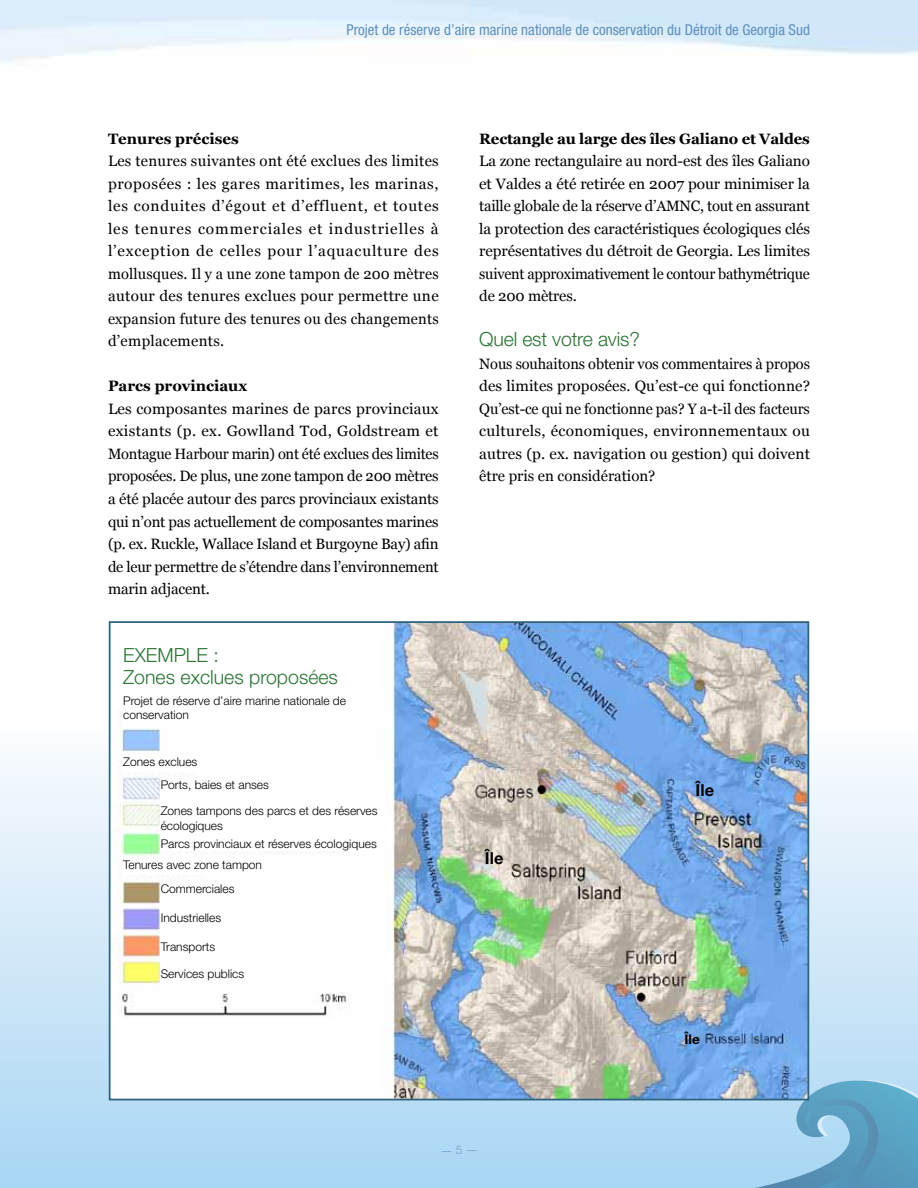
<style>
.page{position:relative;width:918px;height:1188px;background:#fff}
.page>*{position:absolute;margin:0;border:0;box-sizing:border-box;transform-origin:0 0}
.t1{font:300 19.5px/22.5px "Helvetica Neue LT Std";color:#2b7434}
.t2{font:700 16.5px "Helvetica Neue LT Std";color:#000}
.t3{font:15px/22.5px "Georgia";letter-spacing:.01em;color:#000;text-align:justify}
.t4{font:15px/22.5px "Georgia";letter-spacing:-.01em;color:#000}
.t5{font:condensed 15px "Helvetica Neue";color:#5d90bc}
.t6{font:700 13.5px "Helvetica Neue LT Std";color:#000}
.t7{font:300 12px/14.4px "Helvetica Neue LT Std";color:#000}
.t8{font:300 12px "Helvetica Neue LT Std";color:#759dc5}
.s1{font-weight:700}
.s2{font-family:"Times";font-weight:400;color:#5d90bc}
</style>
<div class="page">
<svg style="left:0;top:721px;width:918px;height:467px;background:#c7e4f7"></svg>
<svg style="left:703px;top:1080px;width:215px;height:108px;background:#86bcda"></svg>
<img style="left:112px;top:624px;width:694px;height:473px">
<div style="left:109px;top:621px;width:700px;height:479px;border:2px solid #2d637f"></div>
<div style="left:116px;top:631px;width:262px;height:77px;background:#fff"></div>
<div style="left:117px;top:1018px;width:262px;height:78px;background:#fff"></div>
<div style="left:123px;top:696px;width:262px;height:32px;background:#fff"></div>
<div style="left:123px;top:757px;width:90px;height:14px;background:#fff"></div>
<div style="left:123px;top:861px;width:188px;height:14px;background:#fff"></div>
<div style="left:161px;top:781px;width:225px;height:70px;background:#fff"></div>
<div style="left:161px;top:884px;width:225px;height:102px;background:#fff"></div>
<p class="t5" style="left:347px;top:21px;width:465px">Projet de réserve d’aire marine nationale de conservation du Détroit de Georgia Sud</p>
<p class="t3" style="left:108px;top:128px;width:332px;text-align:left"><span class="s1">Tenures précises<br></span>Les tenures suivantes ont été exclues des limites proposées : les gares maritimes, les marinas, les conduites d’égout et d’effluent, et toutes les tenures commerciales et industrielles à l’exception de celles pour l’aquaculture des mollusques. Il y a une zone tampon de 200 mètres autour des tenures exclues pour permettre une expansion future des tenures ou des changements d’emplacements.</p>
<p class="t4" style="left:108px;top:375px;width:332px"><span class="s1">Parcs provinciaux<br></span>Les composantes marines de parcs provinciaux existants (p. ex. Gowlland Tod, Goldstream et Montague Harbour marin) ont été exclues des limites proposées. De plus, une zone tampon de 200 mètres a été placée autour des parcs provinciaux existants qui n’ont pas actuellement de composantes marines (p. ex. Ruckle, Wallace Island et Burgoyne Bay) afin de leur permettre de s’étendre dans l’environnement marin adjacent.</p>
<p class="t1" style="left:123px;top:643px;width:216px">EXEMPLE :<br>Zones exclues proposées</p>
<p class="t7" style="left:123px;top:693px;width:224px">Projet de réserve d’aire marine nationale de conservation</p>
<p class="t7" style="left:123px;top:754px;width:76px">Zones exclues</p>
<p class="t7" style="left:161px;top:772px;width:218px;line-height:26.1px">Ports, baies et anses<br>Zones tampons des parcs et des réserves</p>
<p class="t7" style="left:161px;top:816px;width:218px;line-height:18px">écologiques<br>Parcs provinciaux et réserves écologiques</p>
<p class="t7" style="left:123px;top:858px;width:140px">Tenures avec zone tampon</p>
<p class="t7" style="left:161px;top:881px;width:75px">Commerciales</p>
<p class="t7" style="left:161px;top:910px;width:62px">Industrielles</p>
<p class="t7" style="left:161px;top:939px;width:56px">Transports</p>
<p class="t7" style="left:161px;top:966px;width:85px">Services publics</p>
<p class="t3" style="left:479px;top:128px;width:332px"><span class="s1">Rectangle au large des îles Galiano et Valdes </span>La zone rectangulaire au nord-est des îles Galiano et Valdes a été retirée en 2007 pour minimiser la taille globale de la réserve d’AMNC, tout en assurant la protection des caractéristiques écologiques clés représentatives du détroit de Georgia. Les limites suivent approximativement le contour bathymétrique de 200 mètres.</p>
<p class="t1" style="left:479px;top:328px;width:162px">Quel est votre avis?</p>
<p class="t3" style="left:479px;top:353px;width:332px">Nous souhaitons obtenir vos commentaires à propos des limites proposées. Qu’est-ce qui fonctionne?<br>Qu’est-ce qui ne fonctionne pas? Y a-t-il des facteurs culturels, économiques, environnementaux ou autres (p. ex. navigation ou gestion) qui doivent être pris en considération?</p>
<p class="t2" style="left:485px;top:848px;width:20px">Île</p>
<p class="t2" style="left:696px;top:780px;width:20px">Île</p>
<p class="t6" style="left:685px;top:1031px;width:17px">Île</p>
<p class="t8" style="left:441px;top:1142px;width:39px"><span class="s2">—</span> 5 —</p>
</div>
